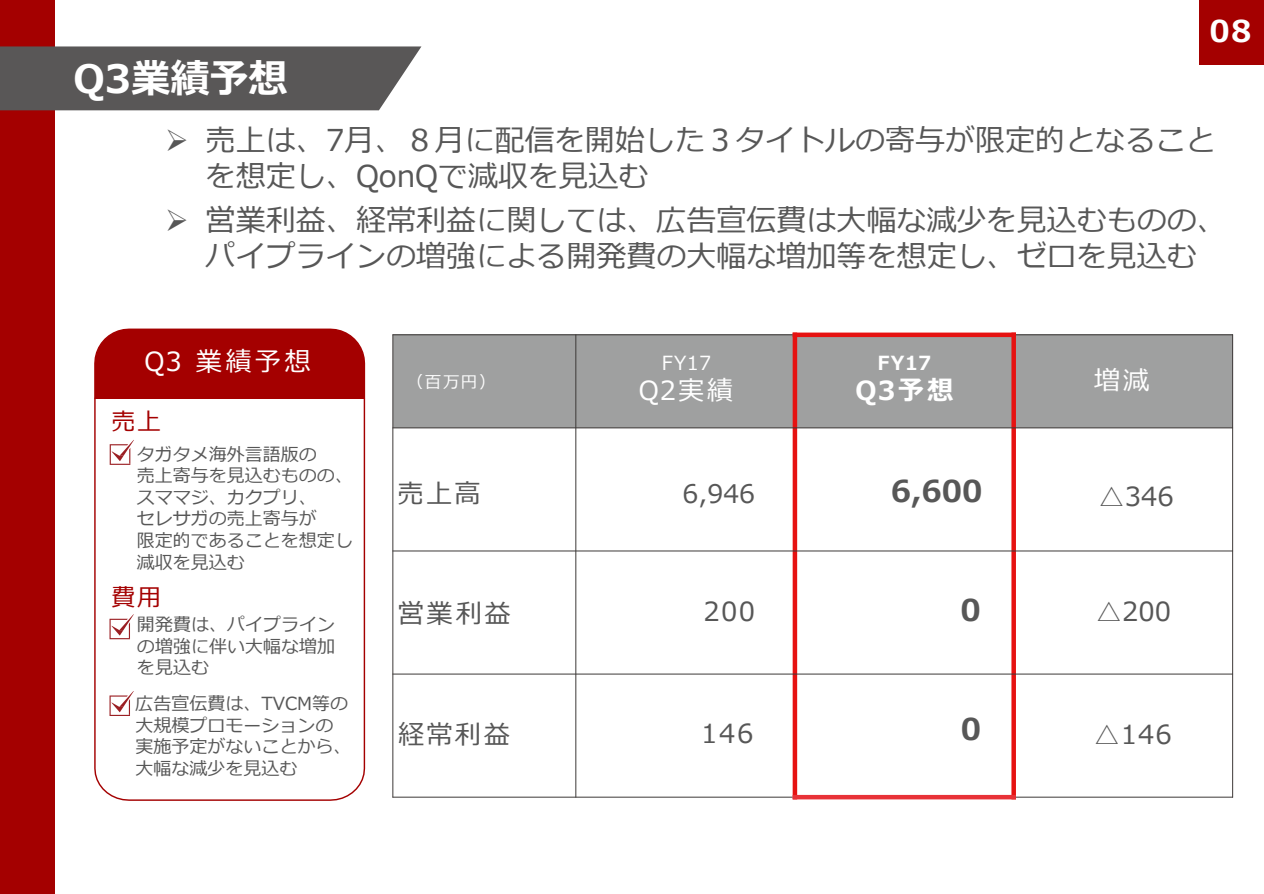
<style>
.page{position:relative;width:1264px;height:894px;background:#fff}
.page>*{position:absolute;margin:0;border:0;box-sizing:border-box;transform-origin:0 0}
.t1{font:700 39px "Meiryo";color:#fff}
.t2{font:30px/36px "Meiryo";color:#575757}
.t3{font:700 30px "Meiryo";color:#575757}
.t4{font:700 30px "Meiryo";color:#fff}
.t5{font:26.25px "Meiryo";letter-spacing:.065em;color:#575757}
.t6{font:26.25px "Meiryo";letter-spacing:.095em;color:#fff}
.t7{font:700 26.25px "Meiryo";color:#fff}
.t8{font:25.5px "Meiryo";color:#575757}
.t9{font:24px "Meiryo";color:#a40000}
.t10{font:19.5px "Meiryo";color:#fff}
.t11{font:700 19.5px "Meiryo";color:#fff}
.t12{font:18px/21.6px "Meiryo";color:#575757}
.t13{font:16.5px "Meiryo";color:#fdfdfd}
</style>
<div class="page">
<div style="left:0;top:0;width:55px;height:893px;background:#a40000"></div>
<div style="left:94px;top:328px;width:272px;height:69px;background:#a40000"></div>
<svg style="left:94px;top:397px;width:272px;height:404px"></svg>
<svg style="left:110px;top:440px;width:24px;height:25px"></svg>
<svg style="left:109px;top:614px;width:25px;height:25px"></svg>
<svg style="left:109px;top:690px;width:25px;height:25px"></svg>
<div style="left:393px;top:335px;width:182px;height:93px;background:#9fa0a0"></div>
<div style="left:575px;top:335px;width:219px;height:93px;background:#9fa0a0"></div>
<div style="left:794px;top:335px;width:219px;height:93px;background:#9fa0a0"></div>
<div style="left:1013px;top:335px;width:219px;height:93px;background:#9fa0a0"></div>
<hr style="left:575px;top:334px;width:1px;height:463px;background:#3d3938">
<div style="left:792px;top:332px;width:5px;height:467px;background:#e61211"></div>
<svg style="left:1011px;top:337px;width:4px;height:457px;background:#e62a2a"></svg>
<hr style="left:392px;top:427px;width:840px;height:1px;background:#3d3938">
<hr style="left:392px;top:550px;width:840px;height:1px;background:#3d3938">
<hr style="left:392px;top:673px;width:840px;height:1px;background:#3d3938">
<hr style="left:392px;top:334px;width:1px;height:463px;background:#3d3938">
<hr style="left:1231px;top:334px;width:1px;height:463px;background:#3d3938">
<hr style="left:392px;top:334px;width:400px;height:1px;background:#3d3938">
<div style="left:792px;top:332px;width:223px;height:5px;background:#e61211"></div>
<hr style="left:1015px;top:334px;width:217px;height:1px;background:#3d3938">
<hr style="left:392px;top:796px;width:400px;height:1px;background:#3d3938">
<div style="left:792px;top:794px;width:223px;height:5px;background:#e83237"></div>
<hr style="left:1015px;top:796px;width:217px;height:1px;background:#3d3938">
<div style="left:0;top:46px;width:421px;height:64px;background:#595757"></div>
<div style="left:1199px;top:0;width:64px;height:64px;background:#a40000"></div>
<p class="t1" style="left:74px;top:51px;width:216px">Q3業績予想</p>
<p class="t4" style="left:1209px;top:10px;width:43px">08</p>
<p class="t2" style="left:205px;top:124px;width:1011px;text-indent:-41px">➢ 売上は、7月、８月に配信を開始した３タイトルの寄与が限定的となることを想定し、QonQで減収を見込む</p>
<p class="t2" style="left:165px;top:204px;width:1063px;text-align:center">➢ 営業利益、経常利益に関しては、広告宣伝費は大幅な減少を見込むものの、パイプラインの増強による開発費の大幅な増加等を想定し、ゼロを見込む</p>
<p class="t6" style="left:144px;top:343px;width:168px">Q3 業績予想</p>
<p class="t9" style="left:111px;top:404px;width:51px">売上</p>
<p class="t12" style="left:137px;top:444px;width:182px">タガタメ海外言語版の</p>
<p class="t12" style="left:137px;top:465px;width:218px">売上寄与を見込むものの、</p>
<p class="t12" style="left:137px;top:487px;width:182px">スママジ、カクプリ、</p>
<p class="t12" style="left:137px;top:509px;width:182px">セレサガの売上寄与が</p>
<p class="t12" style="left:137px;top:530px;width:218px">限定的であることを想定し</p>
<p class="t12" style="left:137px;top:552px;width:110px">減収を見込む</p>
<p class="t9" style="left:111px;top:580px;width:51px">費用</p>
<p class="t12" style="left:137px;top:614px;width:199px">開発費は、パイプライン</p>
<p class="t12" style="left:137px;top:636px;width:199px">の増強に伴い大幅な増加</p>
<p class="t12" style="left:137px;top:658px;width:73px">を見込む</p>
<p class="t12" style="left:135px;top:693px;width:214px">広告宣伝費は、TVCM等の大規模プロモーションの</p>
<p class="t12" style="left:135px;top:736px;width:218px">実施予定がないことから、大幅な減少を見込む</p>
<p class="t13" style="left:406px;top:370px;width:90px">（百万円）</p>
<p class="t10" style="left:661px;top:349px;width:51px">FY17</p>
<p class="t6" style="left:638px;top:372px;width:95px">Q2実績</p>
<p class="t11" style="left:877px;top:349px;width:56px">FY17</p>
<p class="t7" style="left:855px;top:372px;width:99px">Q3予想</p>
<p class="t6" style="left:1093px;top:362px;width:57px">増減</p>
<p class="t5" style="left:397px;top:475px;width:85px">売上高</p>
<p class="t8" style="left:682px;top:476px;width:74px">6,946</p>
<p class="t3" style="left:890px;top:470px;width:93px">6,600</p>
<p class="t5" style="left:1098px;top:478px;width:77px">△346</p>
<p class="t5" style="left:397px;top:595px;width:115px">営業利益</p>
<p class="t5" style="left:703px;top:593px;width:53px">200</p>
<p class="t3" style="left:960px;top:588px;width:22px">0</p>
<p class="t5" style="left:1095px;top:593px;width:77px">△200</p>
<p class="t5" style="left:398px;top:716px;width:113px">経常利益</p>
<p class="t5" style="left:700px;top:714px;width:54px">146</p>
<p class="t3" style="left:960px;top:707px;width:22px">0</p>
<p class="t5" style="left:1093px;top:715px;width:80px">△146</p>
</div>
